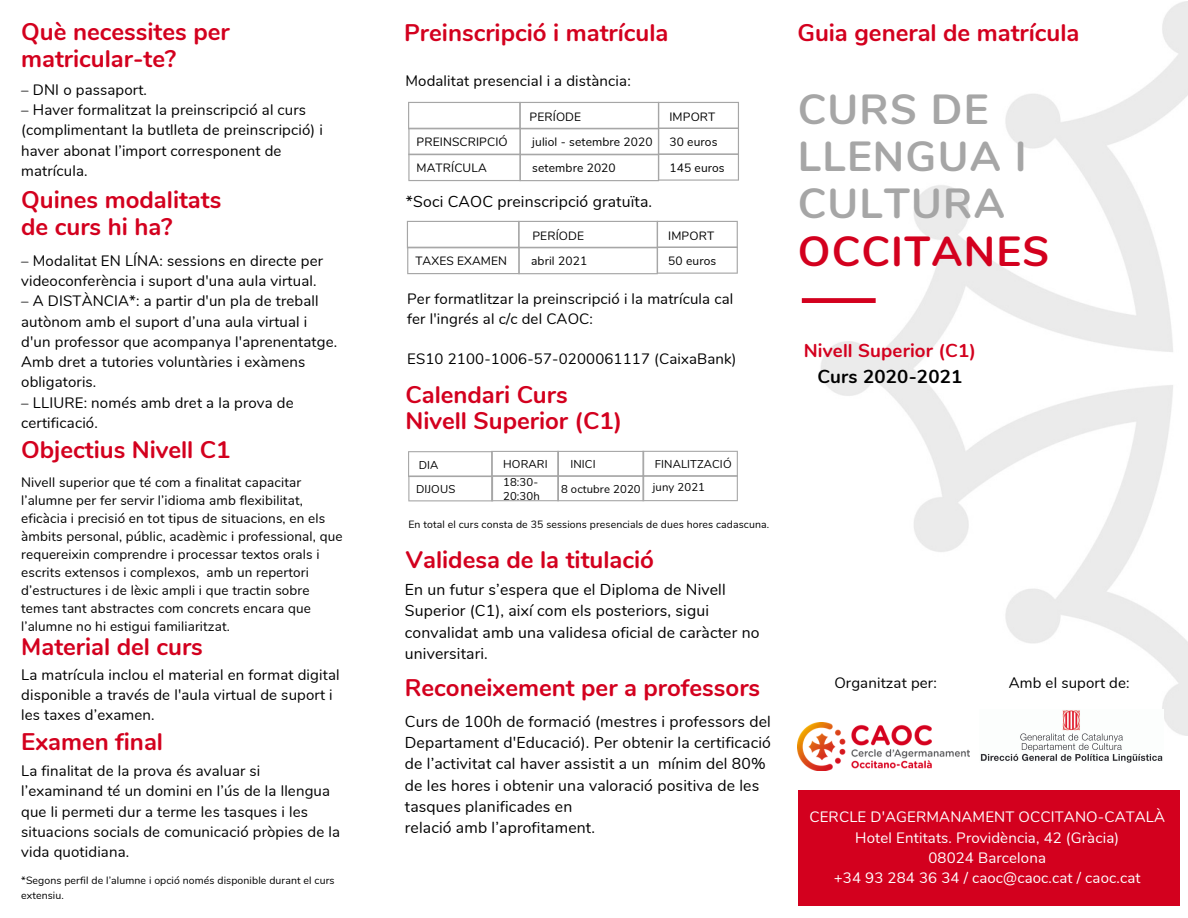
<style>
.page{position:relative;width:1188px;height:918px;background:#fff}
.page>*{position:absolute;margin:0;border:0;box-sizing:border-box;transform-origin:0 0}
.t1{font:700 42px/47.2px "Nunito";letter-spacing:.03em;color:#a6a6a6}
.t2{font:700 42px "Nunito";letter-spacing:.03em;color:#d3001e}
.t3{font:700 24px/27px "Nunito";color:#d3001e}
.t4{font:700 18.75px "Nunito";letter-spacing:.01em;color:#d3001e}
.t5{font:700 18.75px "Nunito";letter-spacing:.01em;color:#000}
.t6{font:15.75px/21.3px "Nunito";letter-spacing:.01em;color:#000}
.t7{font:15px/20.2px "Nunito";letter-spacing:.01em;color:#000}
.t8{font:15px/20.2px "Nunito";letter-spacing:.01em;color:#fff;text-align:center}
.t9{font:13.5px/18px "Nunito";letter-spacing:.01em;color:#000}
.t10{font:12px "Nunito";letter-spacing:.01em;color:#000}
.t11{font:11.25px/14.9px "Nunito";letter-spacing:.01em;color:#000}
.t12{font:10.5px/14.7px "Nunito";letter-spacing:.01em;color:#000}
</style>
<div class="page">
<img style="left:801px;top:1px;width:387px;height:735px">
<img style="left:980px;top:709px;width:183px;height:53px">
<img style="left:798px;top:723px;width:172px;height:47px">
<div style="left:798px;top:790px;width:381px;height:116px;background:#d3001e"></div>
<svg style="left:802px;top:298px;width:74px;height:5px"></svg>
<svg style="left:408px;top:102px;width:331px;height:79px"></svg>
<svg style="left:407px;top:221px;width:331px;height:53px"></svg>
<svg style="left:408px;top:451px;width:330px;height:50px"></svg>
<h2 class="t3" style="left:21px;top:18px;width:210px">Què necessites per matricular-te?</h2>
<p class="t7" style="left:21px;top:80px;width:127px">– DNI o passaport.</p>
<p class="t7" style="left:21px;top:100px;width:303px">– Haver formalitzat la preinscripció al curs (complimentant la butlleta de preinscripció) i haver abonat l’import corresponent de matrícula.</p>
<h2 class="t3" style="left:21px;top:187px;width:202px">Quines modalitats de curs hi ha?</h2>
<p class="t7" style="left:21px;top:251px;width:303px">– Modalitat EN LÍNA: sessions en directe per videoconferència i suport d'una aula virtual.</p>
<p class="t7" style="left:21px;top:291px;width:318px">– A DISTÀNCIA*: a partir d'un pla de treball autònom amb el suport d’una aula virtual i d'un professor que acompanya l'aprenentatge.<br>Amb dret a tutories voluntàries i exàmens obligatoris.</p>
<p class="t7" style="left:21px;top:393px;width:274px">– LLIURE: només amb dret a la prova de certificació.</p>
<h2 class="t3" style="left:21px;top:437px;width:211px">Objectius Nivell C1</h2>
<p class="t9" style="left:21px;top:474px;width:323px">Nivell superior que té com a finalitat capacitar l’alumne per fer servir l’idioma amb flexibilitat, eficàcia i precisió en tot tipus de situacions, en els àmbits personal, públic, acadèmic i professional, que requereixin comprendre i processar textos orals i escrits extensos i complexos, amb un repertori d’estructures i de lèxic ampli i que tractin sobre temes tant abstractes com concrets encara que l’alumne no hi estigui familiaritzat.</p>
<h2 class="t3" style="left:21px;top:634px;width:183px">Material del curs</h2>
<p class="t7" style="left:21px;top:665px;width:320px">La matrícula inclou el material en format digital disponible a través de l'aula virtual de suport i les taxes d’examen.</p>
<h2 class="t3" style="left:21px;top:728px;width:143px">Examen final</h2>
<p class="t7" style="left:21px;top:761px;width:320px">La finalitat de la prova és avaluar si l’examinand té un domini en l’ús de la llengua que li permeti dur a terme les tasques i les situacions socials de comunicació pròpies de la vida quotidiana.</p>
<p class="t12" style="left:21px;top:874px;width:315px">*Segons perfil de l’alumne i opció només disponible durant el curs extensiu.</p>
<h2 class="t3" style="left:404px;top:19px;width:266px">Preinscripció i matrícula</h2>
<p class="t7" style="left:405px;top:71px;width:227px">Modalitat presencial i a distància:</p>
<p class="t10" style="left:530px;top:108px;width:53px">PERÍODE</p>
<p class="t10" style="left:669px;top:108px;width:48px">IMPORT</p>
<p class="t10" style="left:417px;top:134px;width:93px">PREINSCRIPCIÓ</p>
<p class="t10" style="left:532px;top:134px;width:122px">juliol - setembre 2020</p>
<p class="t10" style="left:669px;top:134px;width:50px">30 euros</p>
<p class="t10" style="left:417px;top:160px;width:72px">MATRÍCULA</p>
<p class="t10" style="left:532px;top:160px;width:85px">setembre 2020</p>
<p class="t10" style="left:669px;top:160px;width:57px">145 euros</p>
<p class="t6" style="left:406px;top:191px;width:248px">*Soci CAOC preinscripció gratuïta.</p>
<p class="t10" style="left:532px;top:227px;width:53px">PERÍODE</p>
<p class="t10" style="left:668px;top:227px;width:48px">IMPORT</p>
<p class="t10" style="left:415px;top:253px;width:93px">TAXES EXAMEN</p>
<p class="t10" style="left:531px;top:253px;width:58px">abril 2021</p>
<p class="t10" style="left:668px;top:253px;width:50px">50 euros</p>
<p class="t7" style="left:407px;top:289px;width:328px">Per formatlitzar la preinscripció i la matrícula cal fer l'ingrés al c/c del CAOC:</p>
<p class="t7" style="left:407px;top:349px;width:331px">ES10 2100-1006-57-0200061117 (CaixaBank)</p>
<h2 class="t3" style="left:405px;top:383px;width:218px;line-height:25.8px">Calendari Curs<br>Nivell Superior (C1)</h2>
<p class="t11" style="left:419px;top:458px;width:21px">DIA</p>
<p class="t11" style="left:561px;top:453px;width:81px;line-height:24.5px;text-indent:9px">INICI<br>8 octubre 2020</p>
<p class="t11" style="left:653px;top:453px;width:80px;line-height:23.1px">FINALITZACIÓ juny 2021</p>
<p class="t11" style="left:503px;top:457px;width:46px">HORARI</p>
<p class="t11" style="left:416px;top:482px;width:41px">DIJOUS</p>
<p class="t11" style="left:503px;top:474px;width:38px">18:30-<br>20:30h</p>
<p class="t12" style="left:408px;top:517px;width:362px">En total el curs consta de 35 sessions presencials de dues hores cadascuna.</p>
<h2 class="t3" style="left:406px;top:547px;width:250px">Validesa de la titulació</h2>
<p class="t6" style="left:405px;top:579px;width:356px">En un futur s’espera que el Diploma de Nivell Superior (C1), així com els posteriors, sigui convalidat amb una validesa oficial de caràcter no universitari.</p>
<h2 class="t3" style="left:405px;top:675px;width:357px">Reconeixement per a professors</h2>
<p class="t6" style="left:405px;top:711px;width:368px">Curs de 100h de formació (mestres i professors del Departament d'Educació). Per obtenir la certificació de l’activitat cal haver assistit a un mínim del 80% de les hores i obtenir una valoració positiva de les tasques planificades en<br>relació amb l’aprofitament.</p>
<h2 class="t3" style="left:797px;top:19px;width:284px">Guia general de matrícula</h2>
<h1 class="t1" style="left:798px;top:86px;width:230px">CURS DE<br>LLENGUA I<br>CULTURA</h1>
<h1 class="t2" style="left:798px;top:223px;width:253px">OCCITANES</h1>
<p class="t4" style="left:804px;top:338px;width:174px">Nivell Superior (C1)</p>
<p class="t5" style="left:817px;top:364px;width:146px">Curs 2020-2021</p>
<p class="t7" style="left:834px;top:673px;width:104px">Organitzat per:</p>
<p class="t7" style="left:1009px;top:673px;width:122px">Amb el suport de:</p>
<p class="t8" style="left:809px;top:807px;width:357px">CERCLE D'AGERMANAMENT OCCITANO-CATALÀ Hotel Entitats. Providència, 42 (Gràcia)<br>08024 Barcelona<br>+34 93 284 36 34 / caoc@caoc.cat / caoc.cat</p>
</div>
